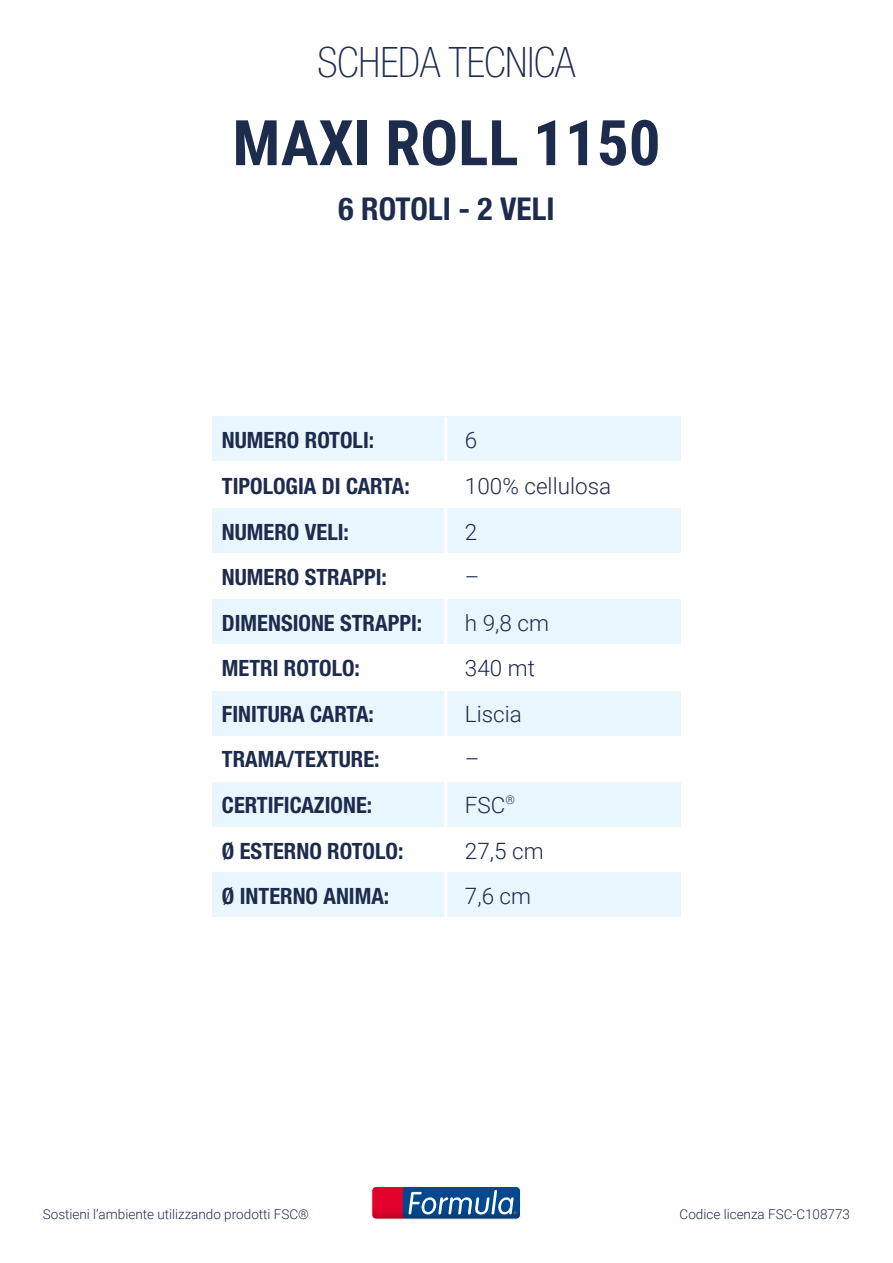
<style>
.page{position:relative;width:893px;height:1263px;background:#fff}
.page>*{position:absolute;margin:0;border:0;box-sizing:border-box;transform-origin:0 0}
.t1{font:700 63px "Roboto Condensed";color:#1d2b4d}
.t2{font:100 condensed 42px "Helvetica Neue LT Std";color:#1d2b4d}
.t3{font:700 condensed 31.5px "Helvetica Neue LT Std";color:#1d2b4d}
.t4{font:700 condensed 22.5px/45.6px "Helvetica Neue LT Std";color:#1d2b4d}
.t5{font:300 22.5px/45.6px "Roboto";color:#1d2b4d}
.t6{font:300 13.5px "Roboto";color:#1d2b4d}
</style>
<div class="page">
<div style="left:212px;top:417px;width:468px;height:44px;background:#eaf6fe"></div>
<div style="left:212px;top:508px;width:468px;height:44px;background:#eaf6fe"></div>
<div style="left:212px;top:600px;width:468px;height:44px;background:#eaf6fe"></div>
<div style="left:212px;top:691px;width:468px;height:44px;background:#eaf6fe"></div>
<div style="left:212px;top:783px;width:468px;height:44px;background:#eaf6fe"></div>
<div style="left:212px;top:872px;width:468px;height:44px;background:#eaf6fe"></div>
<hr style="left:444px;top:417px;width:3px;height:501px;background:#fff">
<svg style="left:373px;top:1188px;width:146px;height:29px"></svg>
<div style="left:371px;top:1186px;width:150px;height:33px;border:1px solid #fff;border-radius:4px"></div>
<h2 class="t2" style="left:317px;top:39px;width:260px">SCHEDA TECNICA</h2>
<h1 class="t1" style="left:232px;top:99px;width:430px">MAXI ROLL 1150</h1>
<h3 class="t3" style="left:338px;top:189px;width:217px">6 ROTOLI - 2 VELI</h3>
<p class="t4" style="left:222px;top:417px;width:189px">NUMERO ROTOLI:<br>TIPOLOGIA DI CARTA:<br>NUMERO VELI:</p>
<p class="t5" style="left:465px;top:417px;width:148px">6<br>100% cellulosa<br>2</p>
<p class="t4" style="left:222px;top:554px;width:166px">NUMERO STRAPPI:</p>
<p class="t5" style="left:465px;top:553px;width:16px">–</p>
<p class="t4" style="left:222px;top:600px;width:202px">DIMENSIONE STRAPPI:</p>
<p class="t5" style="left:465px;top:599px;width:86px">h 9,8 cm</p>
<p class="t4" style="left:222px;top:645px;width:140px">METRI ROTOLO:</p>
<p class="t5" style="left:465px;top:645px;width:72px">340 mt</p>
<p class="t4" style="left:222px;top:691px;width:154px">FINITURA CARTA:</p>
<p class="t5" style="left:465px;top:690px;width:58px">Liscia</p>
<p class="t4" style="left:222px;top:736px;width:159px">TRAMA/TEXTURE:</p>
<p class="t4" style="left:222px;top:782px;width:152px">CERTIFICAZIONE:</p>
<p class="t5" style="left:465px;top:736px;width:52px">–<br>FSC<sup>®</sup></p>
<p class="t4" style="left:222px;top:827px;width:183px">Ø ESTERNO ROTOLO:</p>
<p class="t5" style="left:465px;top:827px;width:80px">27,5 cm</p>
<p class="t4" style="left:222px;top:873px;width:169px">Ø INTERNO ANIMA:</p>
<p class="t5" style="left:465px;top:872px;width:68px">7,6 cm</p>
<p class="t6" style="left:43px;top:1205px;width:268px">Sostieni l’ambiente utilizzando prodotti FSC®</p>
<p class="t6" style="left:680px;top:1205px;width:172px">Codice licenza FSC-C108773</p>
</div>
